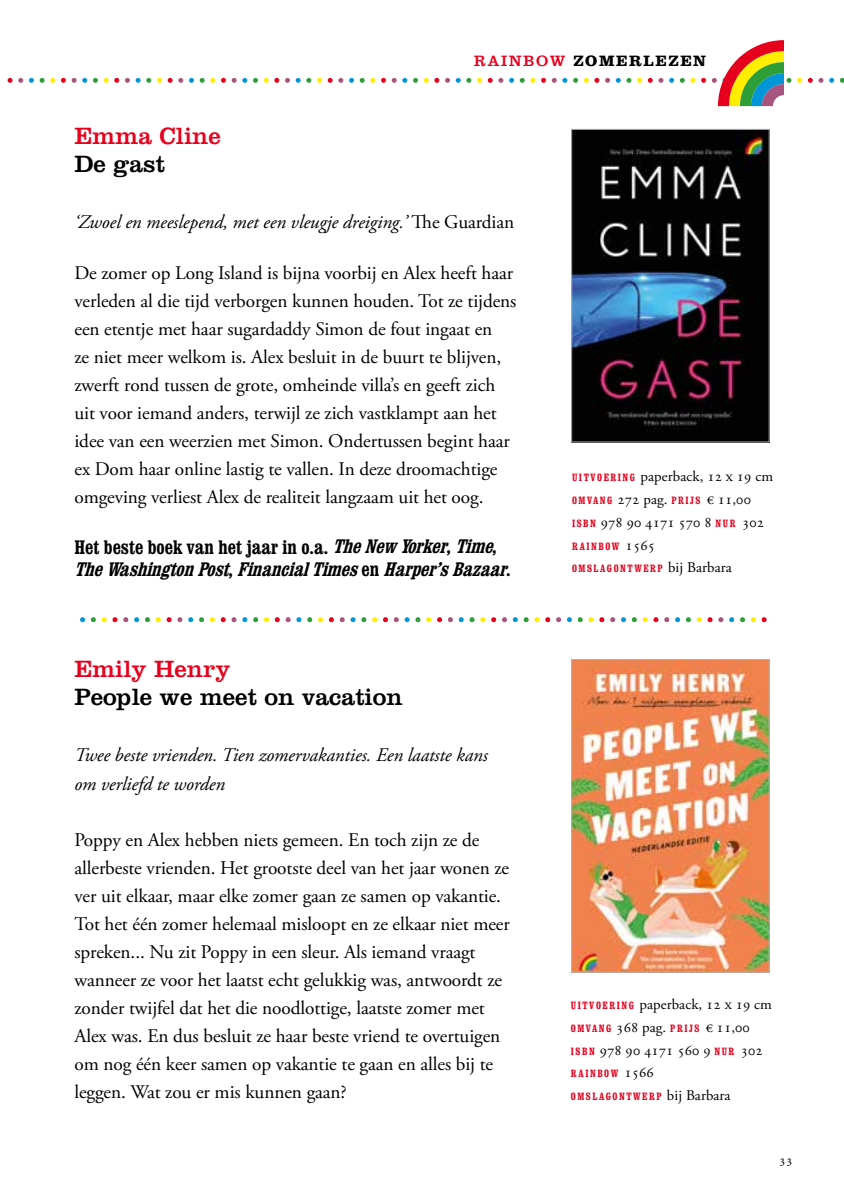
<style>
.page{position:relative;width:844px;height:1191px;background:#fff}
.page>*{position:absolute;margin:0;border:0;box-sizing:border-box;transform-origin:0 0}
.t1{font:24.5px "Clarendon";color:#000}
.t2{font:24.5px "Clarendon";color:#e7001d}
.t3{font:19.25px/28px "Adobe Garamond Pro";letter-spacing:-.005em;color:#000}
.t4{font:italic 19.25px/28px "Adobe Garamond Pro";letter-spacing:-.005em;color:#000}
.t5{font:italic 700 condensed 19.25px/22.8px "Clarendon BT";color:#000}
.t6{font:700 15.58px "Clarendon";letter-spacing:.1em;color:#000}
.t7{font:14.88px/22.8px "Adobe Garamond Pro";letter-spacing:.005em;color:#000}
.t8{font:12.25px "Minion Pro";color:#000}
.t9{font:700 condensed 10.33px "Clarendon BT";letter-spacing:.145em;color:#e7001d}
.s1{font-weight:400;color:#e7001d}
.s2{font-style:normal}
.s3{font-family:"Clarendon BT";font-weight:700;font-stretch:condensed;font-size:10.33px;color:#e7001d}
.s4{font-family:"Adobe Garamond Pro";font-weight:400;font-stretch:normal;font-size:14.88px;color:#000}
</style>
<div class="page">
<svg style="left:8px;top:78px;width:15px;height:5px"></svg>
<svg style="left:29px;top:78px;width:5px;height:5px"></svg>
<svg style="left:40px;top:78px;width:15px;height:5px"></svg>
<svg style="left:61px;top:78px;width:5px;height:5px"></svg>
<svg style="left:72px;top:78px;width:15px;height:5px"></svg>
<svg style="left:93px;top:78px;width:5px;height:5px"></svg>
<svg style="left:104px;top:78px;width:15px;height:5px"></svg>
<svg style="left:125px;top:78px;width:5px;height:5px"></svg>
<svg style="left:136px;top:78px;width:15px;height:5px"></svg>
<svg style="left:157px;top:78px;width:5px;height:5px"></svg>
<svg style="left:168px;top:78px;width:4px;height:5px"></svg>
<svg style="left:178px;top:78px;width:5px;height:5px"></svg>
<svg style="left:189px;top:78px;width:5px;height:5px"></svg>
<svg style="left:200px;top:78px;width:4px;height:5px"></svg>
<svg style="left:210px;top:78px;width:5px;height:5px"></svg>
<svg style="left:221px;top:78px;width:15px;height:5px"></svg>
<svg style="left:242px;top:78px;width:5px;height:5px"></svg>
<svg style="left:253px;top:78px;width:15px;height:5px"></svg>
<svg style="left:274px;top:78px;width:5px;height:5px"></svg>
<svg style="left:285px;top:78px;width:15px;height:5px"></svg>
<svg style="left:306px;top:78px;width:5px;height:5px"></svg>
<svg style="left:317px;top:78px;width:15px;height:5px"></svg>
<svg style="left:338px;top:78px;width:5px;height:5px"></svg>
<svg style="left:349px;top:78px;width:15px;height:5px"></svg>
<svg style="left:370px;top:78px;width:5px;height:5px"></svg>
<svg style="left:381px;top:78px;width:15px;height:5px"></svg>
<svg style="left:402px;top:78px;width:5px;height:5px"></svg>
<svg style="left:413px;top:78px;width:15px;height:5px"></svg>
<svg style="left:434px;top:78px;width:5px;height:5px"></svg>
<svg style="left:445px;top:78px;width:15px;height:5px"></svg>
<svg style="left:466px;top:78px;width:5px;height:5px"></svg>
<svg style="left:477px;top:78px;width:15px;height:5px"></svg>
<svg style="left:498px;top:78px;width:5px;height:5px"></svg>
<svg style="left:509px;top:78px;width:15px;height:5px"></svg>
<svg style="left:530px;top:78px;width:5px;height:5px"></svg>
<svg style="left:541px;top:78px;width:15px;height:5px"></svg>
<svg style="left:562px;top:78px;width:5px;height:5px"></svg>
<svg style="left:573px;top:78px;width:15px;height:5px"></svg>
<svg style="left:594px;top:78px;width:5px;height:5px"></svg>
<svg style="left:605px;top:78px;width:15px;height:5px"></svg>
<svg style="left:626px;top:78px;width:5px;height:5px"></svg>
<svg style="left:637px;top:78px;width:15px;height:5px"></svg>
<svg style="left:658px;top:78px;width:5px;height:5px"></svg>
<svg style="left:669px;top:78px;width:15px;height:5px"></svg>
<svg style="left:690px;top:78px;width:5px;height:5px"></svg>
<svg style="left:797px;top:78px;width:15px;height:5px"></svg>
<svg style="left:818px;top:78px;width:5px;height:5px"></svg>
<svg style="left:829px;top:78px;width:14px;height:5px"></svg>
<svg style="left:701px;top:40px;width:90px;height:66px"></svg>
<img style="left:573px;top:131px;width:194px;height:309px">
<div style="left:571px;top:129px;width:198px;height:313px;border:1px solid #b1b4b4"></div>
<img style="left:573px;top:661px;width:194px;height:309px">
<div style="left:571px;top:659px;width:198px;height:313px;border:1px solid #b1b4b4"></div>
<svg style="left:80px;top:617px;width:5px;height:5px"></svg>
<svg style="left:91px;top:617px;width:5px;height:5px"></svg>
<svg style="left:102px;top:617px;width:15px;height:5px"></svg>
<svg style="left:123px;top:617px;width:5px;height:5px"></svg>
<svg style="left:134px;top:617px;width:5px;height:5px"></svg>
<svg style="left:145px;top:617px;width:5px;height:5px"></svg>
<svg style="left:156px;top:617px;width:26px;height:5px"></svg>
<svg style="left:188px;top:617px;width:5px;height:5px"></svg>
<svg style="left:199px;top:617px;width:5px;height:5px"></svg>
<svg style="left:210px;top:617px;width:5px;height:5px"></svg>
<svg style="left:221px;top:617px;width:15px;height:5px"></svg>
<svg style="left:242px;top:617px;width:5px;height:5px"></svg>
<svg style="left:253px;top:617px;width:5px;height:5px"></svg>
<svg style="left:264px;top:617px;width:5px;height:5px"></svg>
<svg style="left:275px;top:617px;width:15px;height:5px"></svg>
<svg style="left:296px;top:617px;width:5px;height:5px"></svg>
<svg style="left:307px;top:617px;width:5px;height:5px"></svg>
<svg style="left:318px;top:617px;width:5px;height:5px"></svg>
<svg style="left:329px;top:617px;width:15px;height:5px"></svg>
<svg style="left:350px;top:617px;width:5px;height:5px"></svg>
<svg style="left:361px;top:617px;width:5px;height:5px"></svg>
<svg style="left:372px;top:617px;width:5px;height:5px"></svg>
<svg style="left:383px;top:617px;width:26px;height:5px"></svg>
<svg style="left:415px;top:617px;width:5px;height:5px"></svg>
<svg style="left:426px;top:617px;width:5px;height:5px"></svg>
<svg style="left:437px;top:617px;width:5px;height:5px"></svg>
<svg style="left:448px;top:617px;width:15px;height:5px"></svg>
<svg style="left:469px;top:617px;width:5px;height:5px"></svg>
<svg style="left:480px;top:617px;width:5px;height:5px"></svg>
<svg style="left:491px;top:617px;width:5px;height:5px"></svg>
<svg style="left:502px;top:617px;width:15px;height:5px"></svg>
<svg style="left:523px;top:617px;width:5px;height:5px"></svg>
<svg style="left:534px;top:617px;width:5px;height:5px"></svg>
<svg style="left:545px;top:617px;width:5px;height:5px"></svg>
<svg style="left:556px;top:617px;width:15px;height:5px"></svg>
<svg style="left:577px;top:617px;width:5px;height:5px"></svg>
<svg style="left:588px;top:617px;width:5px;height:5px"></svg>
<svg style="left:599px;top:617px;width:5px;height:5px"></svg>
<svg style="left:610px;top:617px;width:5px;height:5px"></svg>
<svg style="left:621px;top:617px;width:15px;height:5px"></svg>
<svg style="left:642px;top:617px;width:5px;height:5px"></svg>
<svg style="left:653px;top:617px;width:5px;height:5px"></svg>
<svg style="left:664px;top:617px;width:5px;height:5px"></svg>
<svg style="left:675px;top:617px;width:15px;height:5px"></svg>
<svg style="left:696px;top:617px;width:5px;height:5px"></svg>
<svg style="left:707px;top:617px;width:5px;height:5px"></svg>
<svg style="left:718px;top:617px;width:5px;height:5px"></svg>
<svg style="left:729px;top:617px;width:15px;height:5px"></svg>
<svg style="left:750px;top:617px;width:5px;height:5px"></svg>
<svg style="left:761px;top:617px;width:5px;height:5px"></svg>
<p class="t6" style="left:473px;top:51px;width:234px"><span class="s1">RAINBOW</span> ZOMERLEZEN</p>
<p class="t2" style="left:74px;top:121px;width:148px">Emma Cline</p>
<p class="t1" style="left:74px;top:149px;width:92px">De gast</p>
<p class="t4" style="left:74px;top:208px;width:441px">‘Zwoel en meeslepend, met een vleugje dreiging.’ <span class="s2">The Guardian</span></p>
<p class="t3" style="left:74px;top:259px;width:443px">De zomer op Long Island is bijna voorbij en Alex heeft haar verleden al die tijd verborgen kunnen houden. Tot ze tijdens een etentje met haar sugardaddy Simon de fout ingaat en<br>ze niet meer welkom is. Alex besluit in de buurt te blijven, zwerft rond tussen de grote, omheinde villa’s en geeft zich uit voor iemand anders, terwijl ze zich vastklampt aan het idee van een weerzien met Simon. Ondertussen begint haar ex Dom haar online lastig te vallen. In deze droomachtige omgeving verliest Alex de realiteit langzaam uit het oog.</p>
<p class="t5" style="left:74px;top:535px;width:439px"><span class="s2">Het beste boek van het jaar in o.a.</span> TheNew Yorker<span class="s2">,</span> Time<span class="s2">,<br></span>TheWashingtonPost<span class="s2">,</span> FinancialTimes<span class="s2">e n</span> Harper’sBazaar<span class="s2">.</span></p>
<p class="t2" style="left:74px;top:655px;width:157px">Emily Henry</p>
<p class="t1" style="left:74px;top:683px;width:330px">People we meet on vacation</p>
<p class="t4" style="left:74px;top:742px;width:414px">Twee beste vrienden. Tien zomervakanties. Een laatste kans om verliefd te worden</p>
<p class="t3" style="left:74px;top:826px;width:437px">Poppy en Alex hebben niets gemeen. En toch zijn ze de allerbeste vrienden. Het grootste deel van het jaar wonen ze ver uit elkaar, maar elke zomer gaan ze samen op vakantie.<br>Tot het één zomer helemaal misloopt en ze elkaar niet meer spreken... Nu zit Poppy in een sleur. Als iemand vraagt wanneer ze voor het laatst echt gelukkig was, antwoordt ze zonder twijfel dat het die noodlottige, laatste zomer met Alex was. En dus besluit ze haar beste vriend te overtuigen om nog één keer samen op vakantie te gaan en alles bij te leggen. Wat zou er mis kunnen gaan?</p>
<p class="t7" style="left:572px;top:466px;width:202px"><span class="s3">U I T V O E R I N G</span> paperback, 12 x 19 cm<br><span class="s3">OMVANG</span> 272 pag. <span class="s3">PRIJS</span> €11,00<br><span class="s3">I S B N</span> 978 90 4171 570 8 <span class="s3">N U R</span> 302</p>
<p class="t9" style="left:572px;top:539px;width:84px">RAINBOW <span class="s4">1565</span></p>
<p class="t9" style="left:572px;top:562px;width:161px">OMSLAGONTWERP <span class="s4">bij Barbara</span></p>
<p class="t7" style="left:570px;top:993px;width:202px"><span class="s3">U I T V O E R I N G</span> paperback, 12 x 19 cm<br><span class="s3">OMVANG</span> 368 pag. <span class="s3">PRIJS</span> €11,00<br><span class="s3">I S B N</span> 978 90 4171 560 9 <span class="s3">N U R</span> 302</p>
<p class="t9" style="left:570px;top:1067px;width:84px">RAINBOW <span class="s4">1566</span></p>
<p class="t9" style="left:570px;top:1090px;width:161px">OMSLAGONTWERP <span class="s4">bij Barbara</span></p>
<p class="t8" style="left:779px;top:1151px;width:15px">33</p>
</div>
